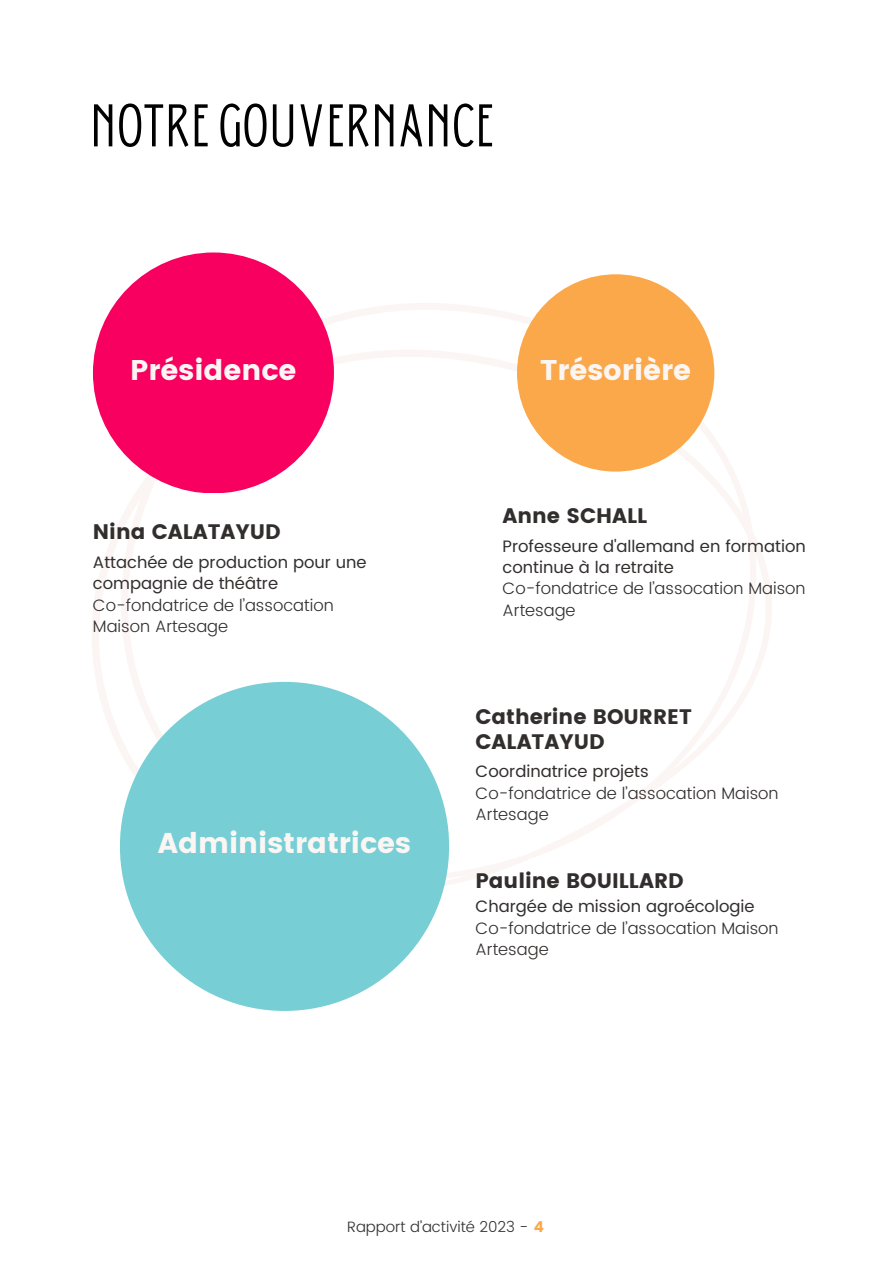
<style>
.page{position:relative;width:894px;height:1264px;background:#fff}
.page>*{position:absolute;margin:0;border:0;box-sizing:border-box;transform-origin:0 0}
.t1{font:60px "Donau Uppercase Neue";color:#000}
.t2{font:28.5px "Poppins";color:#fbf6f3}
.t3{font:21px/24.8px "Poppins";color:#312e2d}
.t4{font:300 16.5px/21.3px "Poppins";color:#312e2d}
.t5{font:16.5px/21.3px "Poppins";color:#312e2d}
.t6{font:300 15px "Poppins";color:#312e2d}
.s1{font-weight:700;color:#fba84a}
</style>
<div class="page">
<svg style="left:92px;top:297px;width:680px;height:597px"></svg>
<div style="left:93px;top:252px;width:241px;height:241px;background:#f7005f;border-radius:50%"></div>
<div style="left:517px;top:274px;width:197px;height:197px;background:#fba84a;border-radius:50%"></div>
<div style="left:120px;top:682px;width:329px;height:328px;background:#77cfd5;border-radius:50%"></div>
<p class="t1" style="left:89px;top:88px;width:399px">NOTREGOUVERNANCE</p>
<h1 class="t2" style="left:130px;top:353px;width:168px">Présidence</h1>
<h2 class="t2" style="left:540px;top:353px;width:153px">Trésorière</h2>
<h3 class="t3" style="left:93px;top:520px;width:189px">Nina CALATAYUD</h3>
<p class="t5" style="left:93px;top:551px;width:275px">Attachée de production pour une compagnie de théâtre</p>
<p class="t4" style="left:93px;top:594px;width:242px">Co-fondatrice de l’assocation<br>Maison Artesage</p>
<h2 class="t2" style="left:158px;top:826px;width:254px">Administratrices</h2>
<h3 class="t3" style="left:502px;top:503px;width:146px">Anne SCHALL</h3>
<p class="t5" style="left:502px;top:535px;width:304px">Professeure d'allemand en formation continue à la retraite</p>
<p class="t4" style="left:502px;top:578px;width:304px">Co-fondatrice de l’assocation Maison<br>Artesage</p>
<h3 class="t3" style="left:475px;top:704px;width:218px">Catherine BOURRET<br>CALATAYUD</h3>
<h3 class="t5" style="left:475px;top:761px;width:175px">Coordinatrice projets</h3>
<p class="t4" style="left:475px;top:782px;width:304px">Co-fondatrice de l’assocation Maison<br>Artesage</p>
<p class="t3" style="left:475px;top:868px;width:209px">Pauline BOUILLARD</p>
<h2 class="t5" style="left:475px;top:895px;width:280px">Chargée de mission agroécologie</h2>
<p class="t4" style="left:475px;top:917px;width:304px">Co-fondatrice de l’assocation Maison<br>Artesage</p>
<p class="t6" style="left:347px;top:1217px;width:198px">Rapport d’activité 2023 - <span class="s1">4</span></p>
</div>
